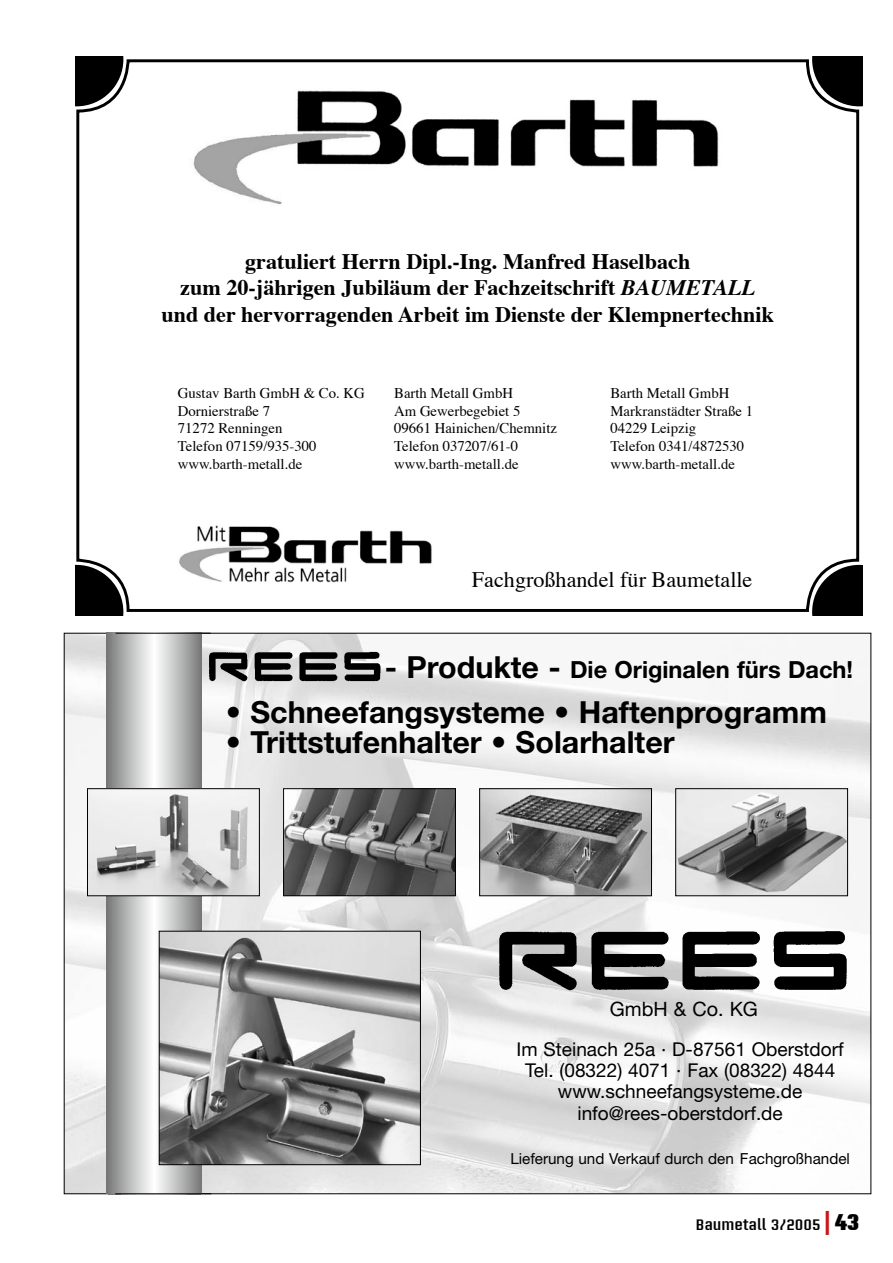
<style>
.page{position:relative;width:893px;height:1263px;background:#fff}
.page>*{position:absolute;margin:0;border:0;box-sizing:border-box;transform-origin:0 0}
.t1{font:700 30.45px "Helvetica Neue";color:#000}
.t2{font:700 23.55px "Helvetica Neue";color:#000}
.t3{font:700 22.2px/26.5px "Times";color:#000;text-align:center}
.t4{font:22.2px "Times";color:#000}
.t5{font:19.8px "Helvetica Neue";color:#000}
.t6{font:19.05px/21.3px "Helvetica Neue";color:#000;text-align:center}
.t7{font:15.3px "Helvetica Neue";color:#000}
.t8{font:600 15px "Briem Akademi Std";color:#000}
.t9{font:14.7px/17.7px "Times";color:#000}
.s1{font-style:italic}
.s2{font-size:30.45px}
.s3{font-weight:400}
.s4{font-size:24px;color:#cd1316}
.s5{font-weight:900;font-size:22.5px}
</style>
<div class="page">
<div style="left:76px;top:59px;width:783px;height:553px;border:3px solid #000;border-radius:50px"></div>
<img style="left:193px;top:90px;width:526px;height:114px">
<img style="left:179px;top:525px;width:253px;height:58px">
<svg style="left:75px;top:56px;width:48px;height:50px"></svg>
<svg style="left:812px;top:56px;width:50px;height:50px"></svg>
<svg style="left:812px;top:565px;width:50px;height:51px"></svg>
<svg style="left:75px;top:565px;width:48px;height:51px"></svg>
<img style="left:66px;top:635px;width:803px;height:557px">
<div style="left:125px;top:633px;width:59px;height:561px;background:#aeafaf"></div>
<div style="left:128px;top:633px;width:53px;height:561px;background:#b7b7b8"></div>
<div style="left:131px;top:633px;width:47px;height:561px;background:#bfc0c1"></div>
<div style="left:134px;top:633px;width:41px;height:561px;background:#c8c9c9"></div>
<div style="left:136px;top:633px;width:36px;height:561px;background:#cecfcf"></div>
<div style="left:138px;top:633px;width:33px;height:561px;background:#d4d4d5"></div>
<div style="left:140px;top:633px;width:29px;height:561px;background:#d9dada"></div>
<div style="left:142px;top:633px;width:24px;height:561px;background:#dfe0e0"></div>
<div style="left:144px;top:633px;width:21px;height:561px;background:#e4e5e5"></div>
<div style="left:146px;top:633px;width:17px;height:561px;background:#eaeaea"></div>
<div style="left:148px;top:633px;width:13px;height:561px;background:#efefef"></div>
<svg style="left:150px;top:896px;width:9px;height:269px"></svg>
<div style="left:151px;top:633px;width:7px;height:561px;background:#f7f7f7"></div>
<hr style="left:153px;top:633px;width:3px;height:561px;background:#fdfdfd">
<img style="left:285px;top:790px;width:169px;height:104px">
<div style="left:283px;top:788px;width:173px;height:108px;border:1px solid #000"></div>
<img style="left:161px;top:933px;width:258px;height:230px">
<div style="left:159px;top:931px;width:262px;height:234px;border:1px solid #000"></div>
<img style="left:481px;top:790px;width:169px;height:104px">
<div style="left:479px;top:788px;width:173px;height:108px;border:1px solid #000"></div>
<img style="left:677px;top:790px;width:169px;height:104px">
<div style="left:675px;top:788px;width:173px;height:108px;border:1px solid #000"></div>
<img style="left:89px;top:790px;width:169px;height:104px">
<div style="left:87px;top:788px;width:173px;height:108px;border:1px solid #000"></div>
<img style="left:491px;top:917px;width:364px;height:86px">
<img style="left:204px;top:645px;width:182px;height:43px">
<hr style="left:116px;top:633px;width:95px;height:1px;background:#000">
<hr style="left:115px;top:1193px;width:96px;height:1px;background:#000">
<h3 class="t3" style="left:161px;top:249px;width:614px">gratuliert Herrn Dipl.-Ing. Manfred Haselbach<br>zum 20-jährigen Jubiläum der Fachzeitschrift <span class="s1">BAUMETALL </span>und der hervorragenden Arbeit im Dienste der Klempnertechnik</h3>
<p class="t9" style="left:178px;top:385px;width:189px">Gustav Barth GmbH &amp; Co. KG<br>Dornierstraße 7<br>71272 Renningen<br>Telefon 07159/935-300 www.barth-metall.de</p>
<p class="t9" style="left:394px;top:385px;width:164px">Barth Metall GmbH<br>Am Gewerbegebiet 5<br>09661 Hainichen/Chemnitz<br>Telefon 037207/61-0 www.barth-metall.de</p>
<p class="t9" style="left:610px;top:385px;width:144px">Barth Metall GmbH<br>Markranstädter Straße 1<br>04229 Leipzig<br>Telefon 0341/4872530 www.barth-metall.de</p>
<h3 class="t4" style="left:472px;top:565px;width:282px">Fachgroßhandel für Baumetalle</h3>
<h2 class="t2" style="left:385px;top:655px;width:470px"><span class="s2">- Produkte -</span> Die Originalen fürs Dach!</h2>
<h1 class="t1" style="left:226px;top:693px;width:603px"><span class="s3">•</span> Schneefangsysteme <span class="s3">•</span> Haftenprogramm</h1>
<h1 class="t1" style="left:226px;top:724px;width:450px"><span class="s3">•</span> Trittstufenhalter <span class="s3">•</span> Solarhalter</h1>
<h3 class="t5" style="left:610px;top:997px;width:150px">GmbH &amp; Co. KG</h3>
<p class="t6" style="left:517px;top:1038px;width:329px">Im Steinach 25a · D-87561 Oberstdorf<br>Tel. (08322) 4071 · Fax (08322) 4844 www.schneefangsysteme.de info@rees-oberstdorf.de</p>
<p class="t7" style="left:510px;top:1149px;width:341px">Lieferung und Verkauf durch den Fachgroßhandel</p>
<p class="t8" style="left:696px;top:1216px;width:165px">Baumetall 3/2005 <span class="s4">|</span> <span class="s5">43</span></p>
</div>
